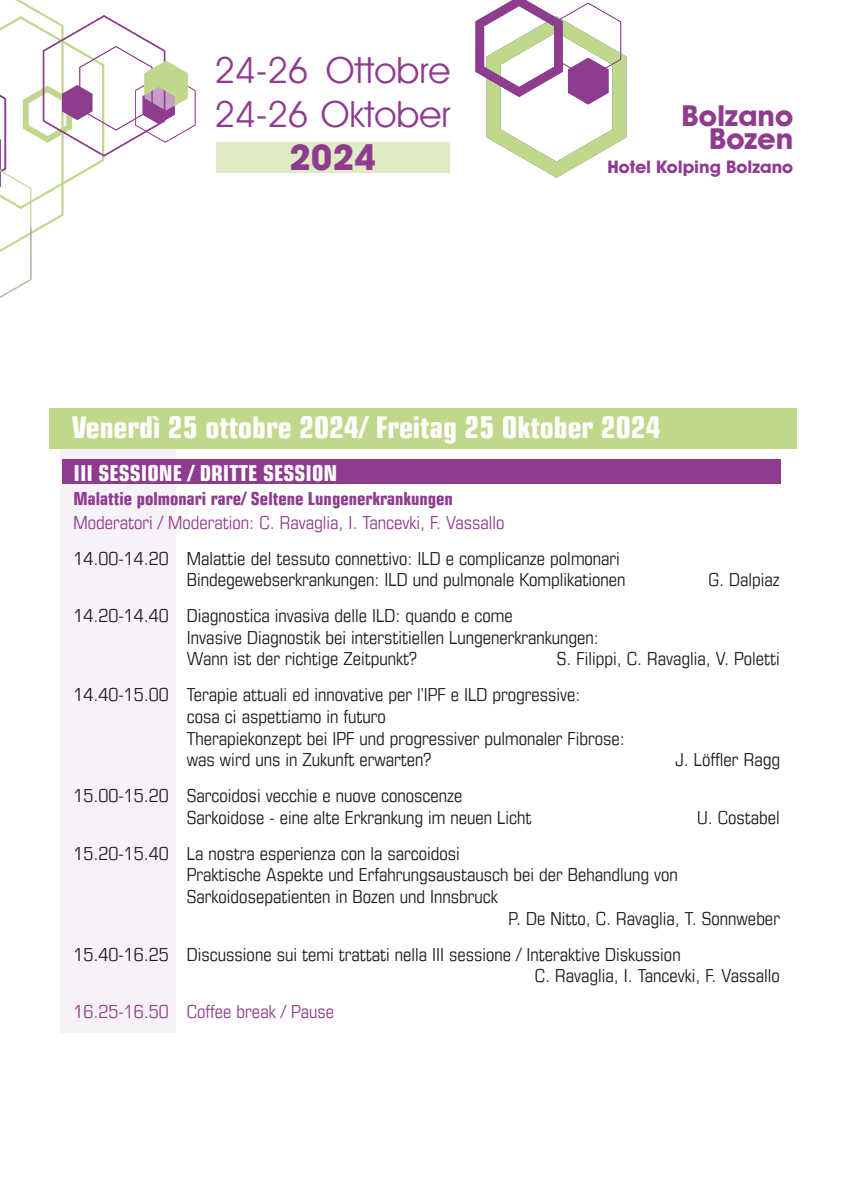
<style>
.page{position:relative;width:851px;height:1191px;background:#fff}
.page>*{position:absolute;margin:0;border:0;box-sizing:border-box;transform-origin:0 0}
.t1{font:36px/43.2px "Avant Guard Regular SWFTE";color:#8f3c8f}
.t2{font:36px "Avant Guard Bold SWFTE";color:#8f3c8f}
.t3{font:700 condensed 30px "Eurostile";color:#fff}
.t4{font:28.8px/23px "Avant Guard Bold SWFTE";color:#8f3c8f;text-align:right}
.t5{font:700 condensed 22px "Eurostile";color:#fff}
.t6{font:condensed 18px/21.6px "Eurostile";color:#1d1d1b}
.t7{font:condensed 18px "Eurostile";color:#8f3c8f}
.t8{font:700 condensed 18px "Eurostile";color:#8f3c8f}
.t9{font:17.2px "Avant Guard Bold SWFTE";color:#8f3c8f}
</style>
<div class="page">
<svg style="left:475px;top:0;width:151px;height:178px"></svg>
<svg style="left:0;top:0;width:195px;height:298px"></svg>
<div style="left:215px;top:142px;width:234px;height:30px;background:#dfebc4"></div>
<div style="left:50px;top:408px;width:747px;height:41px;background:#c0d88a"></div>
<div style="left:60px;top:449px;width:116px;height:583px;background:#f7f2f7"></div>
<div style="left:62px;top:459px;width:718px;height:25px;background:#8f3c8f"></div>
<h1 class="t1" style="left:214px;top:49px;width:237px">24-26 Ottobre<br>24-26 Oktober</h1>
<h1 class="t2" style="left:289px;top:135px;width:88px">2024</h1>
<h3 class="t4" style="left:681px;top:104px;width:113px">Bolzano<br>Bozen</h3>
<p class="t9" style="left:607px;top:156px;width:187px">Hotel Kolping Bolzano</p>
<h2 class="t3" style="left:72px;top:409px;width:590px">Venerdì 25 ottobre 2024/ Freitag 25 Oktober 2024</h2>
<p class="t5" style="left:73px;top:459px;width:265px">III SESSIONE / DRITTE SESSION</p>
<p class="t8" style="left:73px;top:487px;width:381px">Malattie polmonari rare/ Seltene Lungenerkrankungen</p>
<p class="t7" style="left:73px;top:511px;width:432px">Moderatori / Moderation: C. Ravaglia, I. Tancevki, F. Vassallo</p>
<p class="t6" style="left:187px;top:547px;width:440px;text-indent:-113px">14.00-14.20 Malattie del tessuto connettivo: ILD e complicanze polmonari<br>Bindegewebserkrankungen: ILD und pulmonale Komplikationen</p>
<p class="t6" style="left:708px;top:568px;width:73px">G. Dalpiaz</p>
<p class="t6" style="left:187px;top:604px;width:413px;text-indent:-113px">14.20-14.40 Diagnostica invasiva delle ILD: quando e come<br>Invasive Diagnostik bei interstitiellen Lungenerkrankungen:<br>Wann ist der richtige Zeitpunkt?</p>
<p class="t6" style="left:73px;top:640px;width:708px;line-height:36px;text-indent:483px">S. Filippi, C. Ravaglia, V. Poletti<br>14.40-15.00 Terapie attuali ed innovative per l’IPF e ILD progressive:</p>
<p class="t6" style="left:187px;top:705px;width:439px">cosa ci aspettiamo in futuro<br>Therapiekonzept bei IPF und progressiver pulmonaler Fibrose: was wird uns in Zukunft erwarten?</p>
<p class="t6" style="left:675px;top:748px;width:106px">J. Löffler Ragg</p>
<p class="t6" style="left:187px;top:784px;width:346px;text-indent:-113px">15.00-15.20 Sarcoidosi vecchie e nuove conoscenze<br>Sarkoidose - eine alte Erkrankung im neuen Licht</p>
<p class="t6" style="left:697px;top:806px;width:84px">U. Costabel</p>
<p class="t6" style="left:73px;top:842px;width:388px">15.20-15.40 La nostra esperienza con la sarcoidosi</p>
<p class="t6" style="left:187px;top:864px;width:492px">Praktische Aspekte und Erfahrungsaustausch bei der Behandlung von</p>
<p class="t6" style="left:187px;top:885px;width:312px">Sarkoidosepatienten in Bozen und Innsbruck</p>
<p class="t6" style="left:508px;top:907px;width:273px">P. De Nitto, C. Ravaglia, T. Sonnweber</p>
<p class="t6" style="left:534px;top:943px;width:247px;text-indent:-461px">15.40-16.25 Discussione sui temi trattati nella III sessione / Interaktive Diskussion<br>C. Ravaglia, I. Tancevki, F. Vassallo</p>
<p class="t7" style="left:73px;top:1001px;width:262px">16.25-16.50 Coffee break / Pause</p>
</div>
